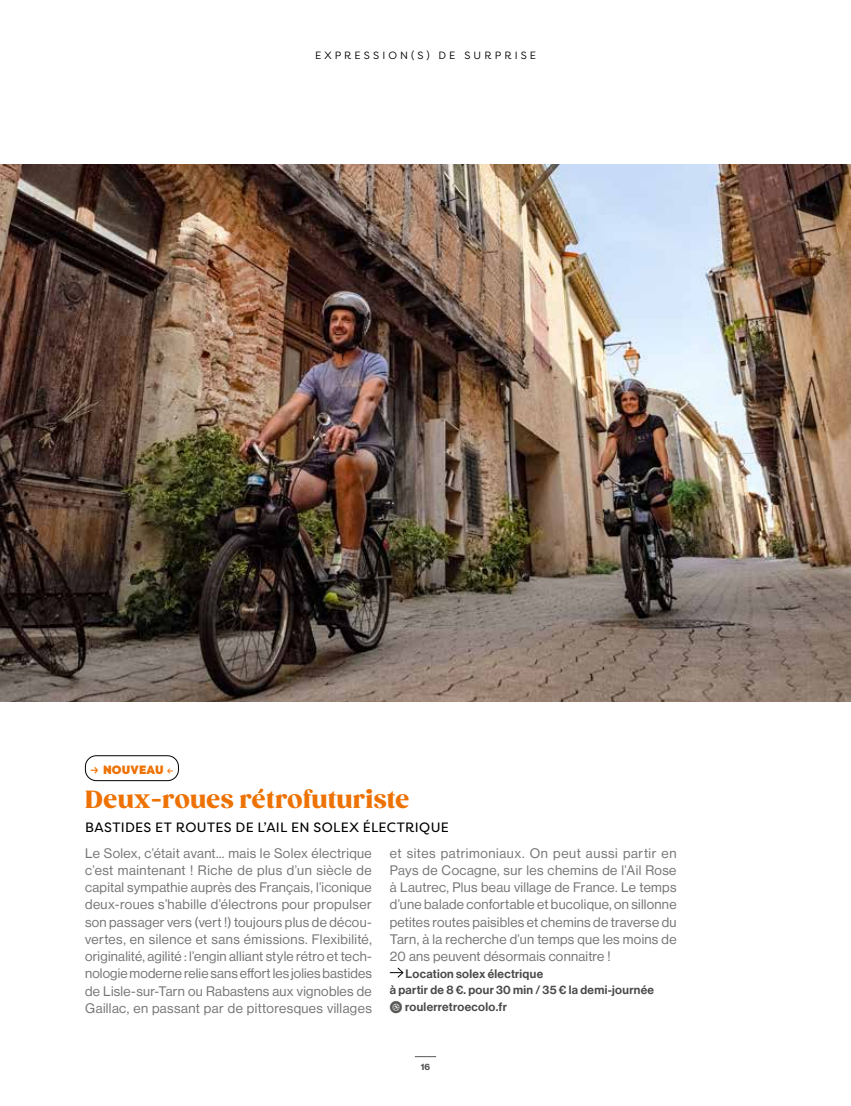
<style>
.page{position:relative;width:851px;height:1106px;background:#fff}
.page>*{position:absolute;margin:0;border:0;box-sizing:border-box;transform-origin:0 0}
.t1{font:900 24px "Gazpacho";letter-spacing:.01em;color:#ee7203}
.t2{font:13.5px/17.2px "Neue Haas Display";letter-spacing:.02em;color:#757474;text-align:justify}
.t3{font:13.5px "Filson Pro";letter-spacing:.025em;color:#000}
.t4{font:12px/16.5px "Neue Haas Display Mediu";letter-spacing:.025em;color:#4a4a49}
.t5{font:900 12px "Filson Pro";letter-spacing:.015em;color:#ee7203}
.t6{font:10.5px "Filson Pro";letter-spacing:.3em;color:#000}
.t7{font:700 9px "Neue Haas Display";color:#575756}
.s1{font-weight:400;font-size:15px}
.s2{font-weight:400}
.s3{font-family:"Social Media Circled";color:#575756}
</style>
<div class="page">
<div style="left:85px;top:755px;width:94px;height:26px;border:1px solid #000;border-radius:11px"></div>
<svg style="left:390px;top:967px;width:13px;height:11px"></svg>
<img style="left:0;top:165px;width:850px;height:536px">
<svg style="left:415px;top:1056px;width:21px;height:1px"></svg>
<p class="t6" style="left:315px;top:49px;width:223px">EXPRESSION(S) DE SURPRISE</p>
<p class="t5" style="left:90px;top:762px;width:86px"><span class="s1">→</span> NOUVEAU <span class="s2">←</span></p>
<h1 class="t1" style="left:85px;top:784px;width:325px">Deux-roues rétrofuturiste</h1>
<p class="t3" style="left:85px;top:818px;width:365px">BASTIDES ET ROUTES DE L’AIL EN SOLEX ÉLECTRIQUE</p>
<p class="t2" style="left:85px;top:844px;width:288px">Le Solex, c’était avant… mais le Solex électrique c’est maintenant ! Riche de plus d’un siècle de capital sympathie auprès des Français, l’iconique deux-roues s’habille d’électrons pour propulser son passager vers (vert !) toujours plus de décou&shy;vertes, en silence et sans émissions. Flexibilité, originalité, agilité : l’engin alliant style rétro et tech&shy;nologie moderne relie sans effort les jolies bastides de Lisle-sur-Tarn ou Rabastens aux vignobles de Gaillac, en passant par de pittoresques villages</p>
<p class="t2" style="left:390px;top:844px;width:288px">et sites patrimoniaux. On peut aussi partir en Pays de Cocagne, sur les chemins de l’Ail Rose à Lautrec, Plus beau village de France. Le temps d’une balade confortable et bucolique, on sillonne petites routes paisibles et chemins de traverse du Tarn, à la recherche d’un temps que les moins de 20 ans peuvent désormais connaitre !</p>
<p class="t4" style="left:390px;top:965px;width:266px;text-indent:16px">Location solex électrique<br>à partir de 8 €. pour 30 min / 35 € la demi-journée<br><span class="s3">1</span> roulerretroecolo.fr</p>
<p class="t7" style="left:421px;top:1061px;width:11px">16</p>
</div>
